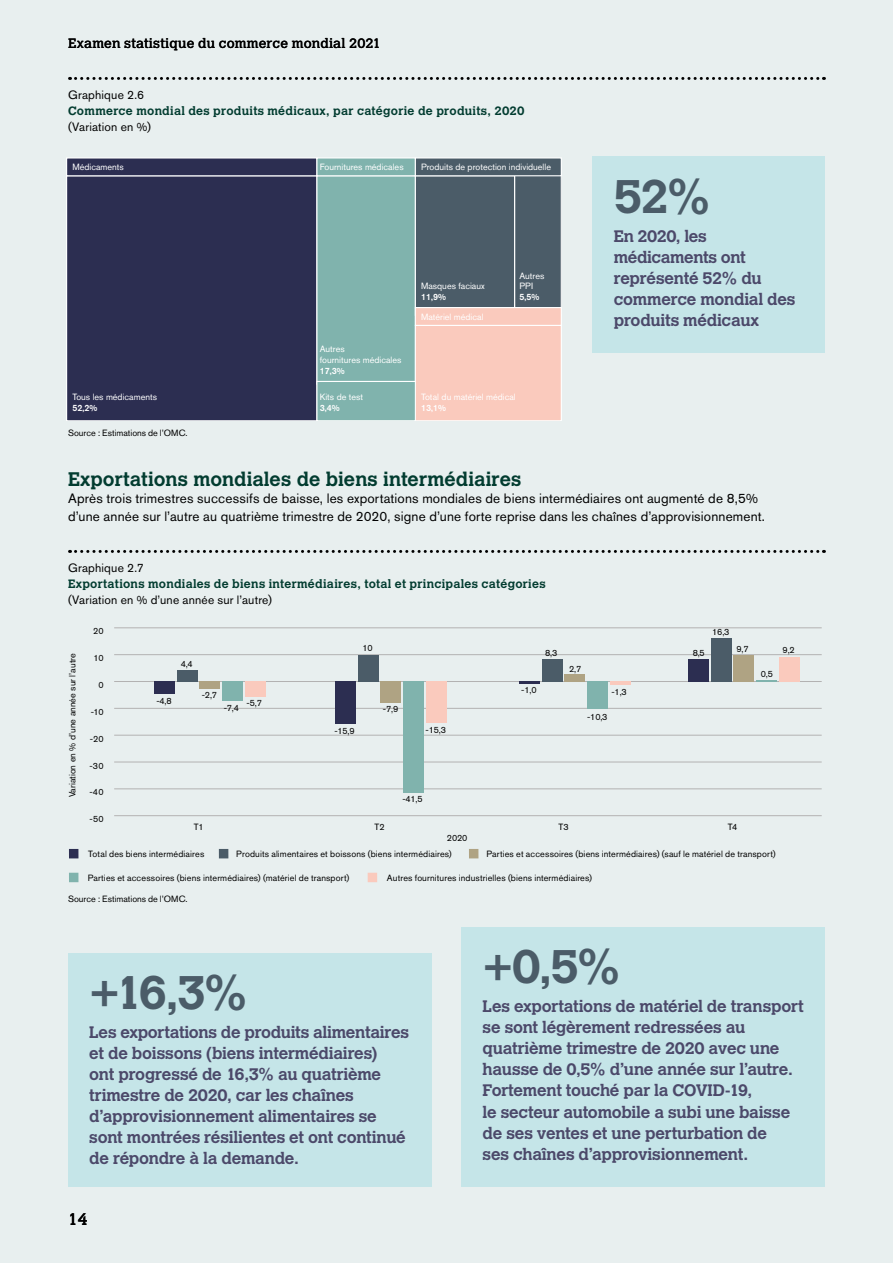
<style>
.page{position:relative;width:893px;height:1263px;background:#e8efef}
.page>*{position:absolute;margin:0;border:0;box-sizing:border-box;transform-origin:0 0}
.t1{font:700 46.5px "Calvert MT Std";color:#4b5c68}
.t2{font:700 19.5px "Calvert MT Std";color:#023c30}
.t3{font:700 16.5px/21px "Calvert MT Std";letter-spacing:-.015em;color:#4c496a}
.t4{font:16.5px "Calvert MT Std";color:#000}
.t5{font:13.5px/17.2px "Akzidenz Grotesk BE";letter-spacing:.01em;color:#000}
.t6{font:13.5px "Calvert MT Std";letter-spacing:.01em;color:#000}
.t7{font:700 12px "Calvert MT Std";letter-spacing:.02em;color:#023c30}
.t8{font:12px "Akzidenz Grotesk BE";letter-spacing:.015em;color:#000}
.t9{font:9px "Akzidenz Grotesk BE";letter-spacing:.015em;color:#000}
.t10{font:9px/10.8px "Akzidenz Grotesk BE";color:#fff}
.t11{font:500 9px "Akzidenz Grotesk BE";color:#fff}
</style>
<div class="page">
<div style="left:67px;top:176px;width:249px;height:245px;background:#2c2e51"></div>
<div style="left:317px;top:176px;width:98px;height:208px;background:#80b3ad"></div>
<div style="left:316px;top:175px;width:100px;height:210px;border:1px solid #fff"></div>
<div style="left:415px;top:176px;width:100px;height:139px;background:#4b5c68"></div>
<div style="left:415px;top:175px;width:100px;height:141px;border:1px solid #fff"></div>
<div style="left:515px;top:175px;width:46px;height:140px;background:#4b5c68"></div>
<div style="left:514px;top:175px;width:47px;height:141px;border:1px solid #fff"></div>
<div style="left:415px;top:325px;width:146px;height:96px;background:#facabd"></div>
<div style="left:415px;top:325px;width:146px;height:96px;border:1px solid #fff"></div>
<div style="left:415px;top:308px;width:146px;height:17px;background:#facabd"></div>
<div style="left:415px;top:307px;width:146px;height:19px;border:1px solid #fff"></div>
<svg style="left:67px;top:158px;width:249px;height:18px;background:#3b3d5d"></svg>
<div style="left:317px;top:158px;width:98px;height:18px;background:#80b3ad"></div>
<div style="left:316px;top:158px;width:100px;height:18px;border:1px solid #fff"></div>
<div style="left:415px;top:158px;width:146px;height:18px;background:#4b5c68"></div>
<div style="left:415px;top:158px;width:146px;height:18px;border:1px solid #fff"></div>
<div style="left:317px;top:381px;width:98px;height:40px;background:#80b3ad"></div>
<div style="left:316px;top:381px;width:100px;height:40px;border:1px solid #fff"></div>
<hr style="left:114px;top:815px;width:708px;height:1px;background:#b3b2b2">
<hr style="left:114px;top:788px;width:708px;height:1px;background:#b3b2b2">
<hr style="left:114px;top:762px;width:708px;height:1px;background:#b3b2b2">
<hr style="left:114px;top:735px;width:708px;height:1px;background:#b3b2b2">
<hr style="left:114px;top:708px;width:708px;height:1px;background:#b3b2b2">
<hr style="left:114px;top:681px;width:708px;height:1px;background:#b3b2b2">
<hr style="left:114px;top:654px;width:708px;height:1px;background:#b3b2b2">
<hr style="left:114px;top:627px;width:708px;height:1px;background:#b3b2b2">
<div style="left:245px;top:681px;width:20px;height:16px;background:#facabd"></div>
<div style="left:426px;top:681px;width:20px;height:41px;background:#facabd"></div>
<hr style="left:610px;top:681px;width:20px;height:4px;background:#facabd">
<div style="left:779px;top:657px;width:20px;height:24px;background:#facabd"></div>
<div style="left:222px;top:681px;width:21px;height:20px;background:#80b3ad"></div>
<div style="left:403px;top:681px;width:21px;height:112px;background:#80b3ad"></div>
<div style="left:587px;top:681px;width:21px;height:28px;background:#80b3ad"></div>
<svg style="left:756px;top:680px;width:21px;height:1px"></svg>
<div style="left:200px;top:681px;width:20px;height:8px;background:#afa383"></div>
<div style="left:381px;top:681px;width:20px;height:22px;background:#afa383"></div>
<div style="left:565px;top:674px;width:20px;height:7px;background:#afa383"></div>
<div style="left:734px;top:655px;width:20px;height:26px;background:#afa383"></div>
<div style="left:177px;top:670px;width:21px;height:11px;background:#4b5c68"></div>
<div style="left:358px;top:655px;width:21px;height:26px;background:#4b5c68"></div>
<div style="left:542px;top:659px;width:21px;height:22px;background:#4b5c68"></div>
<div style="left:711px;top:638px;width:21px;height:43px;background:#4b5c68"></div>
<div style="left:155px;top:681px;width:20px;height:13px;background:#2c2e51"></div>
<div style="left:336px;top:681px;width:20px;height:43px;background:#2c2e51"></div>
<hr style="left:520px;top:681px;width:20px;height:3px;background:#2c2e51">
<div style="left:689px;top:659px;width:20px;height:22px;background:#2c2e51"></div>
<div style="left:69px;top:849px;width:9px;height:9px;background:#2c2e51"></div>
<div style="left:219px;top:849px;width:9px;height:9px;background:#4b5c68"></div>
<div style="left:469px;top:849px;width:9px;height:9px;background:#afa383"></div>
<div style="left:368px;top:873px;width:9px;height:9px;background:#facabd"></div>
<div style="left:69px;top:873px;width:9px;height:9px;background:#80b3ad"></div>
<div style="left:592px;top:157px;width:233px;height:196px;background:#c5e5e8"></div>
<svg style="left:70px;top:77px;width:754px;height:3px"></svg>
<svg style="left:70px;top:550px;width:754px;height:3px"></svg>
<div style="left:461px;top:927px;width:364px;height:259px;background:#c5e5e8"></div>
<div style="left:68px;top:953px;width:364px;height:233px;background:#c5e5e8"></div>
<p class="t6" style="left:68px;top:36px;width:314px">Examen statistique du commerce mondial 2021</p>
<p class="t8" style="left:68px;top:88px;width:78px">Graphique 2.6</p>
<p class="t7" style="left:68px;top:103px;width:458px">Commerce mondial des produits médicaux, par catégorie de produits, 2020</p>
<p class="t8" style="left:68px;top:119px;width:84px">(Variation en %)</p>
<p class="t10" style="left:72px;top:161px;width:53px">Médicaments</p>
<p class="t10" style="left:320px;top:161px;width:85px">Fournitures médicales</p>
<p class="t10" style="left:421px;top:161px;width:131px">Produits de protection individuelle</p>
<p class="t10" style="left:72px;top:392px;width:86px">Tous les médicaments</p>
<p class="t11" style="left:72px;top:403px;width:26px">52,2%</p>
<p class="t9" style="left:68px;top:428px;width:121px">Source : Estimations de l’OMC.</p>
<p class="t10" style="left:320px;top:344px;width:83px">Autres<br>fournitures médicales</p>
<p class="t11" style="left:320px;top:365px;width:26px">17,3%</p>
<p class="t10" style="left:320px;top:392px;width:45px">Kits de test</p>
<p class="t11" style="left:320px;top:403px;width:21px">3,4%</p>
<p class="t10" style="left:421px;top:281px;width:65px">Masques faciaux</p>
<p class="t11" style="left:421px;top:291px;width:26px">11,9%</p>
<p class="t10" style="left:421px;top:311px;width:64px">Matériel médical</p>
<p class="t10" style="left:519px;top:270px;width:26px">Autres<br>PPI</p>
<p class="t11" style="left:519px;top:291px;width:21px">5,5%</p>
<p class="t10" style="left:421px;top:392px;width:96px">Total du matériel médical</p>
<p class="t11" style="left:421px;top:403px;width:26px">13,1%</p>
<h1 class="t1" style="left:614px;top:167px;width:99px">52%</h1>
<p class="t3" style="left:614px;top:226px;width:183px">En 2020, les médicaments ont représenté 52% du commerce mondial des produits médicaux</p>
<p class="t2" style="left:68px;top:467px;width:455px">Exportations mondiales de biens intermédiaires</p>
<p class="t5" style="left:68px;top:490px;width:698px">Après trois trimestres successifs de baisse, les exportations mondiales de biens intermédiaires ont augmenté de 8,5% d’une année sur l’autre au quatrième trimestre de 2020, signe d’une forte reprise dans les chaînes d’approvisionnement.</p>
<p class="t8" style="left:68px;top:561px;width:77px">Graphique 2.7</p>
<p class="t7" style="left:68px;top:576px;width:479px">Exportations mondiales de biens intermédiaires, total et principales catégories</p>
<p class="t8" style="left:68px;top:592px;width:205px">(Variation en % d’une année sur l’autre)</p>
<p class="t9" style="left:67px;top:797px;width:146px;rotate:-90deg">Variation en % d’une année sur l’autre</p>
<p class="t9" style="left:93px;top:626px;width:12px">20</p>
<p class="t9" style="left:93px;top:653px;width:12px">10</p>
<p class="t9" style="left:98px;top:680px;width:7px">0</p>
<p class="t9" style="left:91px;top:706px;width:14px">-10</p>
<p class="t9" style="left:90px;top:733px;width:15px">-20</p>
<p class="t9" style="left:89px;top:760px;width:16px">-30</p>
<p class="t9" style="left:89px;top:787px;width:16px">-40</p>
<p class="t9" style="left:181px;top:659px;width:14px">4,4</p>
<p class="t9" style="left:156px;top:696px;width:17px">-4,8</p>
<p class="t9" style="left:202px;top:689px;width:17px">-2,7</p>
<p class="t9" style="left:224px;top:702px;width:17px">-7,4</p>
<p class="t9" style="left:247px;top:698px;width:17px">-5,7</p>
<p class="t9" style="left:363px;top:643px;width:12px">10</p>
<p class="t9" style="left:334px;top:726px;width:22px">-15,9</p>
<p class="t9" style="left:383px;top:703px;width:17px">-7,9</p>
<p class="t9" style="left:426px;top:724px;width:22px">-15,3</p>
<p class="t9" style="left:402px;top:794px;width:22px">-41,5</p>
<p class="t9" style="left:545px;top:647px;width:14px">8,3</p>
<p class="t9" style="left:521px;top:685px;width:17px">-1,0</p>
<p class="t9" style="left:569px;top:663px;width:14px">2,7</p>
<p class="t9" style="left:611px;top:686px;width:17px">-1,3</p>
<p class="t9" style="left:587px;top:711px;width:22px">-10,3</p>
<p class="t9" style="left:693px;top:647px;width:14px">8,5</p>
<p class="t9" style="left:712px;top:626px;width:19px">16,3</p>
<p class="t9" style="left:737px;top:644px;width:14px">9,7</p>
<p class="t9" style="left:89px;top:814px;width:16px">-50</p>
<p class="t9" style="left:194px;top:822px;width:11px">T1</p>
<p class="t9" style="left:375px;top:822px;width:12px">T2</p>
<p class="t9" style="left:559px;top:822px;width:12px">T3</p>
<p class="t9" style="left:728px;top:822px;width:11px">T4</p>
<p class="t9" style="left:447px;top:832px;width:22px">2020</p>
<p class="t9" style="left:761px;top:669px;width:14px">0,5</p>
<p class="t9" style="left:783px;top:645px;width:14px">9,2</p>
<p class="t9" style="left:88px;top:848px;width:118px">Total des biens intermédiaires</p>
<p class="t9" style="left:236px;top:848px;width:217px">Produits alimentaires et boissons (biens intermédiaires)</p>
<p class="t9" style="left:486px;top:848px;width:291px">Parties et accessoires (biens intermédiaires) (sauf le matériel de transport)</p>
<p class="t9" style="left:88px;top:872px;width:263px">Parties et accessoires (biens intermédiaires) (matériel de transport)</p>
<p class="t9" style="left:387px;top:873px;width:207px">Autres fournitures industrielles (biens intermédiaires)</p>
<p class="t9" style="left:68px;top:894px;width:121px">Source : Estimations de l’OMC.</p>
<h1 class="t1" style="left:89px;top:963px;width:160px">+16,3%</h1>
<p class="t3" style="left:89px;top:1022px;width:321px">Les exportations de produits alimentaires et de boissons (biens intermédiaires)<br>ont progressé de 16,3% au quatrième trimestre de 2020, car les chaînes d’approvisionnement alimentaires se sont montrées résilientes et ont continué de répondre à la demande.</p>
<p class="t4" style="left:68px;top:1209px;width:21px">14</p>
<h1 class="t1" style="left:483px;top:937px;width:140px">+0,5%</h1>
<p class="t3" style="left:483px;top:996px;width:323px">Les exportations de matériel de transport se sont légèrement redressées au quatrième trimestre de 2020 avec une hausse de 0,5% d’une année sur l’autre.<br>Fortement touché par la COVID-19,<br>le secteur automobile a subi une baisse de ses ventes et une perturbation de<br>ses chaînes d’approvisionnement.</p>
</div>
